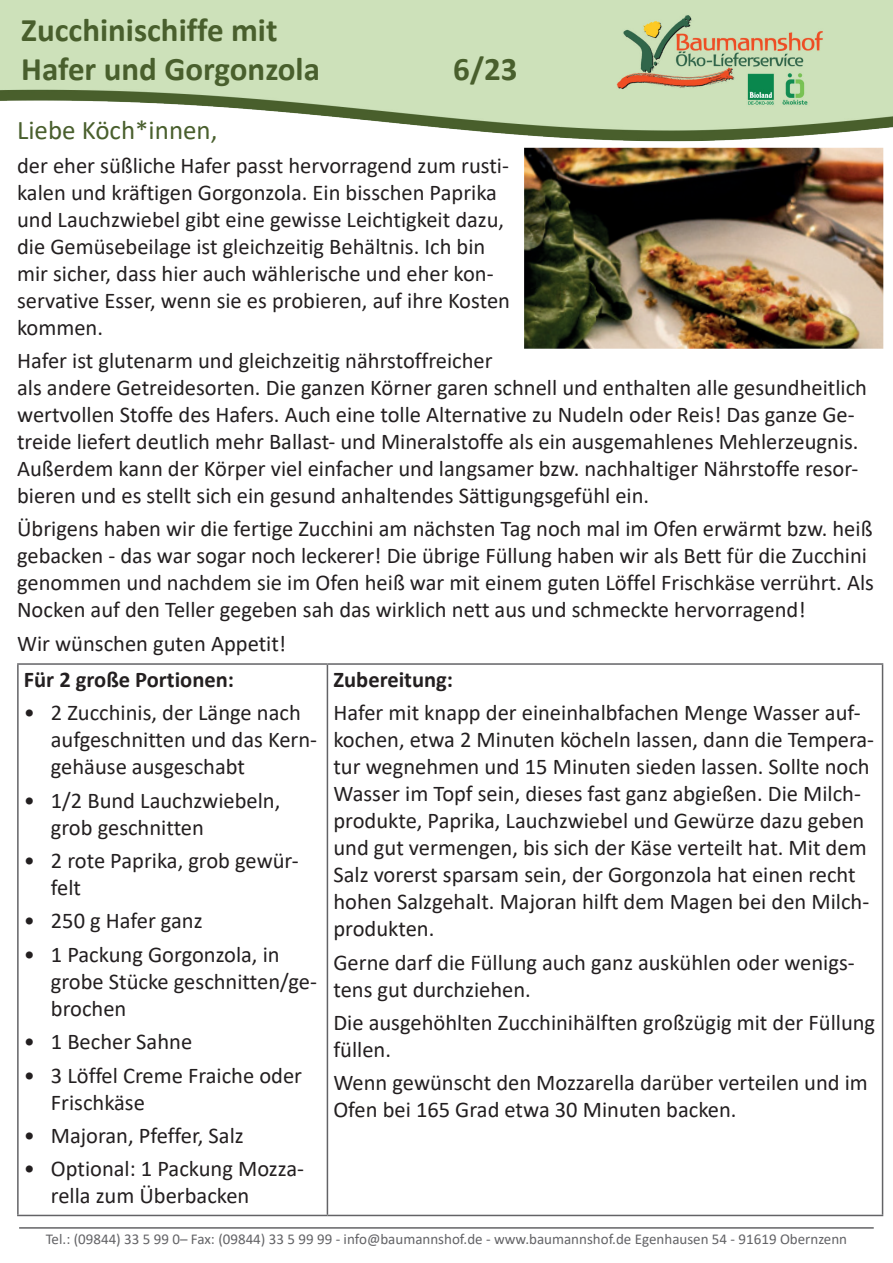
<style>
.page{position:relative;width:893px;height:1263px;background:#fff}
.page>*{position:absolute;margin:0;border:0;box-sizing:border-box;transform-origin:0 0}
.t1{font:700 33px/39.6px "Calibri";color:#495f2d}
.t2{font:27px "Calibri";color:#495f2d}
.t3{font:22.5px/27px "Calibri";color:#231f20}
.t4{font:700 22.5px "Calibri";color:#231f20}
.t5{font:15px "Calibri";color:#636366}
</style>
<div class="page">
<img style="left:0;top:0;width:893px;height:208px">
<hr style="left:19px;top:1227px;width:855px;height:2px;background:#636366">
<hr style="left:17px;top:663px;width:310px;height:2px;background:#636366">
<hr style="left:17px;top:665px;width:2px;height:550px;background:#636366">
<hr style="left:327px;top:663px;width:556px;height:2px;background:#636366">
<hr style="left:327px;top:665px;width:1px;height:550px;background:#636366">
<hr style="left:882px;top:665px;width:1px;height:550px;background:#636366">
<hr style="left:17px;top:1215px;width:310px;height:1px;background:#636366">
<hr style="left:327px;top:1215px;width:556px;height:1px;background:#636366">
<img style="left:524px;top:148px;width:359px;height:201px">
<h1 class="t1" style="left:21px;top:10px;width:300px">Zucchinischiffe mit<br>Hafer und Gorgonzola</h1>
<h1 class="t1" style="left:453px;top:49px;width:66px">6/23</h1>
<p class="t2" style="left:17px;top:112px;width:202px">Liebe Köch*innen,</p>
<p class="t3" style="left:17px;top:151px;width:494px">der eher süßliche Hafer passt hervorragend zum rusti&shy;kalen und kräftigen Gorgonzola. Ein bisschen Paprika und Lauchzwiebel gibt eine gewisse Leichtigkeit dazu, die Gemüsebeilage ist gleichzeitig Behältnis. Ich bin mir sicher, dass hier auch wählerische und eher kon&shy;servative Esser, wenn sie es probieren, auf ihre Kosten kommen.</p>
<p class="t3" style="left:17px;top:347px;width:851px">Hafer ist glutenarm und gleichzeitig nährstoffreicher<br>als andere Getreidesorten. Die ganzen Körner garen schnell und enthalten alle gesundheitlich wertvollen Stoffe des Hafers. Auch eine tolle Alternative zu Nudeln oder Reis! Das ganze Ge&shy;treide liefert deutlich mehr Ballast- und Mineralstoffe als ein ausgemahlenes Mehlerzeugnis.<br>Außerdem kann der Körper viel einfacher und langsamer bzw. nachhaltiger Nährstoffe resor&shy;bieren und es stellt sich ein gesund anhaltendes Sättigungsgefühl ein.</p>
<p class="t3" style="left:17px;top:515px;width:858px">Übrigens haben wir die fertige Zucchini am nächsten Tag noch mal im Ofen erwärmt bzw. heiß gebacken - das war sogar noch leckerer! Die übrige Füllung haben wir als Bett für die Zucchini genommen und nachdem sie im Ofen heiß war mit einem guten Löffel Frischkäse verrührt. Als Nocken auf den Teller gegeben sah das wirklich nett aus und schmeckte hervorragend!</p>
<p class="t3" style="left:17px;top:629px;width:271px">Wir wünschen guten Appetit!</p>
<p class="t4" style="left:24px;top:663px;width:212px">Für 2 große Portionen:</p>
<p class="t3" style="left:51px;top:699px;width:268px;text-indent:-27px">• 2 Zucchinis, der Länge nach aufgeschnitten und das Kern&shy;gehäuse ausgeschabt</p>
<p class="t3" style="left:51px;top:786px;width:231px;text-indent:-27px">• 1/2 Bund Lauchzwiebeln, grob geschnitten</p>
<p class="t3" style="left:51px;top:846px;width:249px;text-indent:-27px">• 2 rote Paprika, grob gewür&shy;felt</p>
<p class="t3" style="left:24px;top:907px;width:180px">• 250 g Hafer ganz</p>
<p class="t3" style="left:51px;top:940px;width:268px;text-indent:-27px">• 1 Packung Gorgonzola, in grobe Stücke geschnitten/ge&shy;brochen</p>
<p class="t3" style="left:24px;top:1027px;width:170px">• 1 Becher Sahne</p>
<p class="t3" style="left:51px;top:1061px;width:253px;text-indent:-27px">• 3 Löffel Creme Fraiche oder<br>Frischkäse</p>
<p class="t3" style="left:24px;top:1121px;width:221px">• Majoran, Pfeffer, Salz</p>
<p class="t3" style="left:51px;top:1155px;width:255px;text-indent:-27px">• Optional: 1 Packung Mozza&shy;rella zum Überbacken</p>
<p class="t4" style="left:333px;top:663px;width:121px">Zubereitung:</p>
<p class="t3" style="left:333px;top:699px;width:542px">Hafer mit knapp der eineinhalbfachen Menge Wasser auf&shy;kochen, etwa 2 Minuten köcheln lassen, dann die Tempera&shy;tur wegnehmen und 15 Minuten sieden lassen. Sollte noch Wasser im Topf sein, dieses fast ganz abgießen. Die Milch&shy;produkte, Paprika, Lauchzwiebel und Gewürze dazu geben und gut vermengen, bis sich der Käse verteilt hat. Mit dem Salz vorerst sparsam sein, der Gorgonzola hat einen recht hohen Salzgehalt. Majoran hilft dem Magen bei den Milch&shy;produkten.</p>
<p class="t3" style="left:333px;top:948px;width:523px">Gerne darf die Füllung auch ganz auskühlen oder wenigs&shy;tens gut durchziehen.</p>
<p class="t3" style="left:333px;top:1008px;width:543px">Die ausgehöhlten Zucchinihälften großzügig mit der Füllung füllen.</p>
<p class="t3" style="left:333px;top:1069px;width:536px">Wenn gewünscht den Mozzarella darüber verteilen und im<br>Ofen bei 165 Grad etwa 30 Minuten backen.</p>
<p class="t5" style="left:46px;top:1229px;width:803px">Tel.: (09844) 33 5 99 0– Fax: (09844) 33 5 99 99 - info@baumannshof.de - www.baumannshof.de Egenhausen 54 - 91619 Obernzenn</p>
</div>
